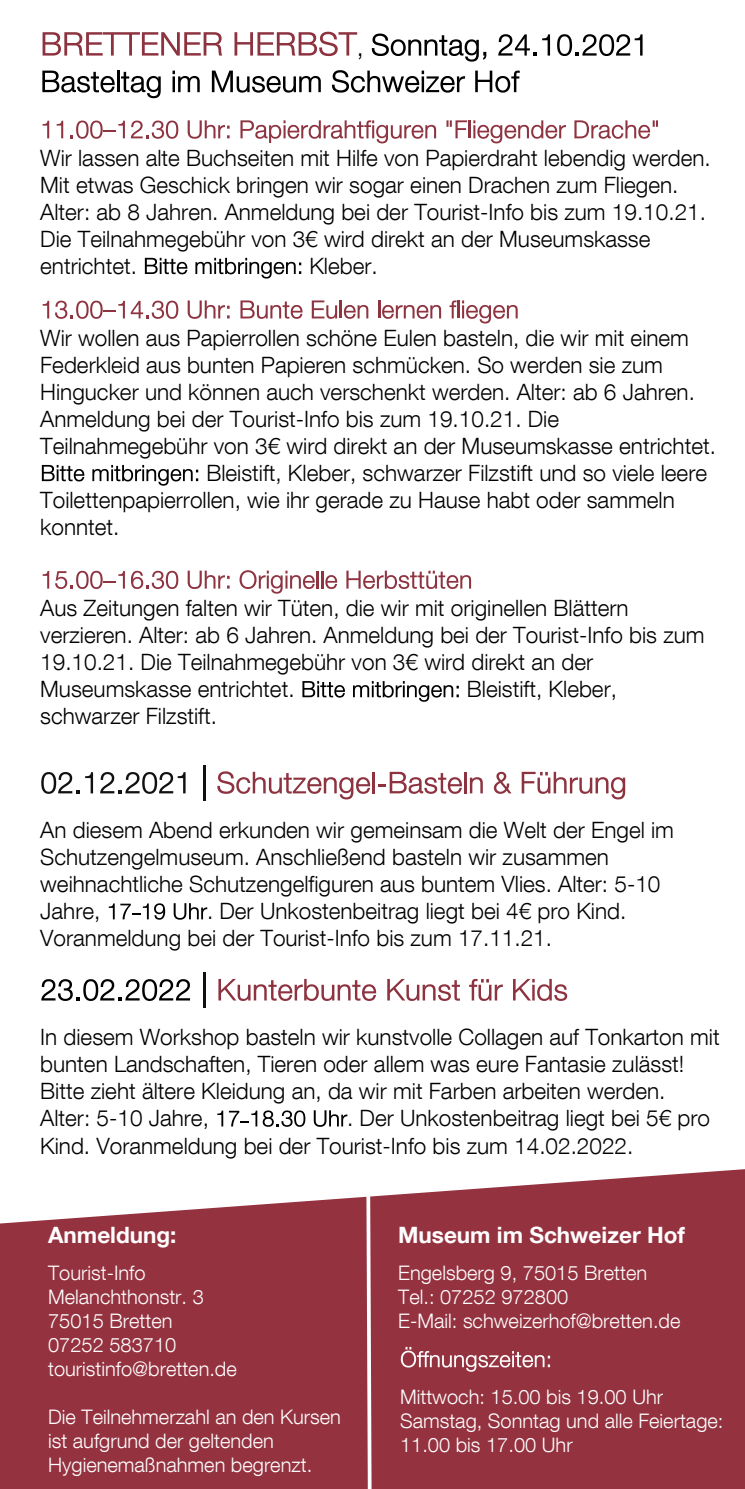
<style>
.page{position:relative;width:745px;height:1489px;background:#fff}
.page>*{position:absolute;margin:0;border:0;box-sizing:border-box;transform-origin:0 0}
.t1{font:300 25px "Helvetica Neue LT Com";color:#000}
.t2{font:300 22.5px/27px "Helvetica Neue LT Com";color:#000}
.t3{font:700 22.5px "Helvetica Neue LT Com";color:#fefefe}
.t4{font:300 20px/24px "Helvetica Neue LT Com";color:#fefefe}
</style>
<div class="page">
<svg style="left:43px;top:32px;width:179px;height:24px"></svg>
<svg style="left:234px;top:32px;width:123px;height:24px"></svg>
<svg style="left:371px;top:34px;width:115px;height:28px"></svg>
<svg style="left:498px;top:34px;width:51px;height:22px"></svg>
<svg style="left:557px;top:34px;width:85px;height:22px"></svg>
<svg style="left:42px;top:71px;width:73px;height:22px"></svg>
<hr style="left:117px;top:71px;width:2px;height:21px;background:#000">
<svg style="left:121px;top:72px;width:40px;height:26px"></svg>
<svg style="left:172px;top:71px;width:27px;height:21px"></svg>
<svg style="left:212px;top:71px;width:108px;height:22px"></svg>
<svg style="left:332px;top:70px;width:132px;height:23px"></svg>
<svg style="left:475px;top:71px;width:44px;height:22px"></svg>
<svg style="left:43px;top:121px;width:6px;height:17px"></svg>
<svg style="left:57px;top:121px;width:6px;height:17px"></svg>
<svg style="left:71px;top:121px;width:54px;height:18px"></svg>
<svg style="left:131px;top:121px;width:47px;height:18px"></svg>
<svg style="left:187px;top:120px;width:42px;height:19px"></svg>
<svg style="left:240px;top:120px;width:196px;height:23px"></svg>
<svg style="left:446px;top:120px;width:119px;height:23px"></svg>
<svg style="left:574px;top:120px;width:83px;height:19px"></svg>
<svg style="left:145px;top:258px;width:42px;height:16px"></svg>
<svg style="left:195px;top:258px;width:106px;height:20px"></svg>
<svg style="left:43px;top:301px;width:6px;height:17px"></svg>
<svg style="left:55px;top:301px;width:70px;height:18px"></svg>
<svg style="left:131px;top:301px;width:47px;height:18px"></svg>
<svg style="left:187px;top:300px;width:42px;height:19px"></svg>
<svg style="left:240px;top:300px;width:62px;height:19px"></svg>
<svg style="left:311px;top:300px;width:57px;height:19px"></svg>
<svg style="left:378px;top:300px;width:63px;height:19px"></svg>
<svg style="left:449px;top:300px;width:68px;height:23px"></svg>
<svg style="left:42px;top:465px;width:42px;height:16px"></svg>
<svg style="left:92px;top:465px;width:106px;height:20px"></svg>
<svg style="left:43px;top:571px;width:6px;height:17px"></svg>
<svg style="left:55px;top:571px;width:70px;height:18px"></svg>
<svg style="left:131px;top:571px;width:47px;height:18px"></svg>
<svg style="left:187px;top:570px;width:42px;height:19px"></svg>
<svg style="left:239px;top:570px;width:98px;height:23px"></svg>
<svg style="left:346px;top:570px;width:125px;height:19px"></svg>
<svg style="left:302px;top:681px;width:43px;height:16px"></svg>
<svg style="left:353px;top:681px;width:105px;height:20px"></svg>
<svg style="left:41px;top:772px;width:52px;height:21px"></svg>
<svg style="left:100px;top:772px;width:85px;height:21px"></svg>
<hr style="left:203px;top:765px;width:2px;height:35px;background:#111">
<svg style="left:217px;top:771px;width:153px;height:28px"></svg>
<hr style="left:372px;top:771px;width:3px;height:22px;background:#8d3340">
<svg style="left:378px;top:771px;width:83px;height:22px"></svg>
<hr style="left:464px;top:771px;width:2px;height:22px;background:#8d3340">
<svg style="left:469px;top:777px;width:13px;height:16px"></svg>
<svg style="left:493px;top:771px;width:18px;height:22px"></svg>
<svg style="left:521px;top:771px;width:103px;height:28px"></svg>
<svg style="left:109px;top:903px;width:56px;height:16px"></svg>
<svg style="left:173px;top:903px;width:34px;height:16px"></svg>
<svg style="left:41px;top:979px;width:149px;height:21px"></svg>
<hr style="left:203px;top:972px;width:2px;height:35px;background:#111">
<svg style="left:218px;top:978px;width:158px;height:22px"></svg>
<svg style="left:387px;top:978px;width:72px;height:22px"></svg>
<svg style="left:469px;top:978px;width:33px;height:22px"></svg>
<svg style="left:513px;top:978px;width:54px;height:22px"></svg>
<svg style="left:217px;top:1110px;width:6px;height:16px"></svg>
<svg style="left:229px;top:1110px;width:76px;height:16px"></svg>
<svg style="left:313px;top:1110px;width:34px;height:16px"></svg>
<svg style="left:0;top:1169px;width:744px;height:319px;background:#9e4350"></svg>
<svg style="left:364px;top:1174px;width:10px;height:314px"></svg>
<svg style="left:400px;top:1346px;width:149px;height:25px;background:#aa5b67"></svg>
<p class="t1" style="left:356px;top:38px;width:8px">,</p>
<p class="t2" style="left:40px;top:148px;width:671px">Wir lassen alte Buchseiten mit Hilfe von Papierdraht lebendig werden.<br>Mit etwas Geschick bringen wir sogar einen Drachen zum Fliegen.<br>Alter: ab 8 Jahren. Anmeldung bei der Tourist-Info bis zum 19.10.21.<br>Die Teilnahmegebühr von 3€ wird direkt an der Museumskasse entrichtet.</p>
<p class="t2" style="left:309px;top:256px;width:70px">Kleber.</p>
<p class="t2" style="left:40px;top:328px;width:650px">Wir wollen aus Papierrollen schöne Eulen basteln, die wir mit einem</p>
<p class="t2" style="left:40px;top:355px;width:623px">Federkleid aus bunten Papieren schmücken. So werden sie zum</p>
<p class="t2" style="left:40px;top:382px;width:655px">Hingucker und können auch verschenkt werden. Alter: ab 6 Jahren.</p>
<p class="t2" style="left:40px;top:409px;width:520px">Anmeldung bei der Tourist-Info bis zum 19.10.21. Die</p>
<p class="t2" style="left:40px;top:436px;width:676px">Teilnahmegebühr von 3€ wird direkt an der Museumskasse entrichtet.</p>
<p class="t2" style="left:206px;top:463px;width:502px">Bleistift, Kleber, schwarzer Filzstift und so viele leere</p>
<p class="t2" style="left:40px;top:490px;width:635px">Toilettenpapierrollen, wie ihr gerade zu Hause habt oder sammeln</p>
<p class="t2" style="left:40px;top:517px;width:81px">konntet.</p>
<p class="t2" style="left:40px;top:598px;width:665px">Aus Zeitungen falten wir Tüten, die wir mit originellen Blättern verzieren. Alter: ab 6 Jahren. Anmeldung bei der Tourist-Info bis zum 19.10.21. Die Teilnahmegebühr von 3€ wird direkt an der Museumskasse entrichtet.</p>
<p class="t2" style="left:466px;top:679px;width:151px">Bleistift, Kleber,</p>
<p class="t2" style="left:40px;top:706px;width:178px">schwarzer Filzstift.</p>
<p class="t2" style="left:40px;top:820px;width:635px">An diesem Abend erkunden wir gemeinsam die Welt der Engel im Schutzengelmuseum. Anschließend basteln wir zusammen weihnachtliche Schutzengelfiguren aus buntem Vlies. Alter: 5-10<br>Jahre,</p>
<p class="t2" style="left:40px;top:901px;width:587px;text-indent:167px">. Der Unkostenbeitrag liegt bei 4€ pro Kind.<br>Voranmeldung bei der Tourist-Info bis zum 17.11.21.</p>
<p class="t2" style="left:40px;top:1027px;width:680px">In diesem Workshop basteln wir kunstvolle Collagen auf Tonkarton mit bunten Landschaften, Tieren oder allem was eure Fantasie zulässt!<br>Bitte zieht ältere Kleidung an, da wir mit Farben arbeiten werden.<br>Alter: 5-10 Jahre,</p>
<p class="t2" style="left:40px;top:1108px;width:671px;text-indent:306px">. Der Unkostenbeitrag liegt bei 5€ pro<br>Kind. Voranmeldung bei der Tourist-Info bis zum 14.02.2022.</p>
<p class="t3" style="left:48px;top:1226px;width:130px">Anmeldung:</p>
<p class="t4" style="left:48px;top:1263px;width:190px">Tourist-Info<br>Melanchthonstr. 3<br>75015 Bretten<br>07252 583710 touristinfo@bretten.de</p>
<p class="t4" style="left:48px;top:1407px;width:294px">Die Teilnehmerzahl an den Kursen ist aufgrund der geltenden<br>Hygienemaßnahmen begrenzt.</p>
<p class="t3" style="left:398px;top:1226px;width:288px">Museum im Schweizer Hof</p>
<p class="t4" style="left:398px;top:1263px;width:283px">Engelsberg 9, 75015 Bretten<br>Tel.: 07252 972800<br>E-Mail: schweizerhof@bretten.de</p>
<p class="t4" style="left:400px;top:1387px;width:325px">Mittwoch: 15.00 bis 19.00 Uhr<br>Samstag, Sonntag und alle Feiertage:<br>11.00 bis 17.00 Uhr</p>
</div>
